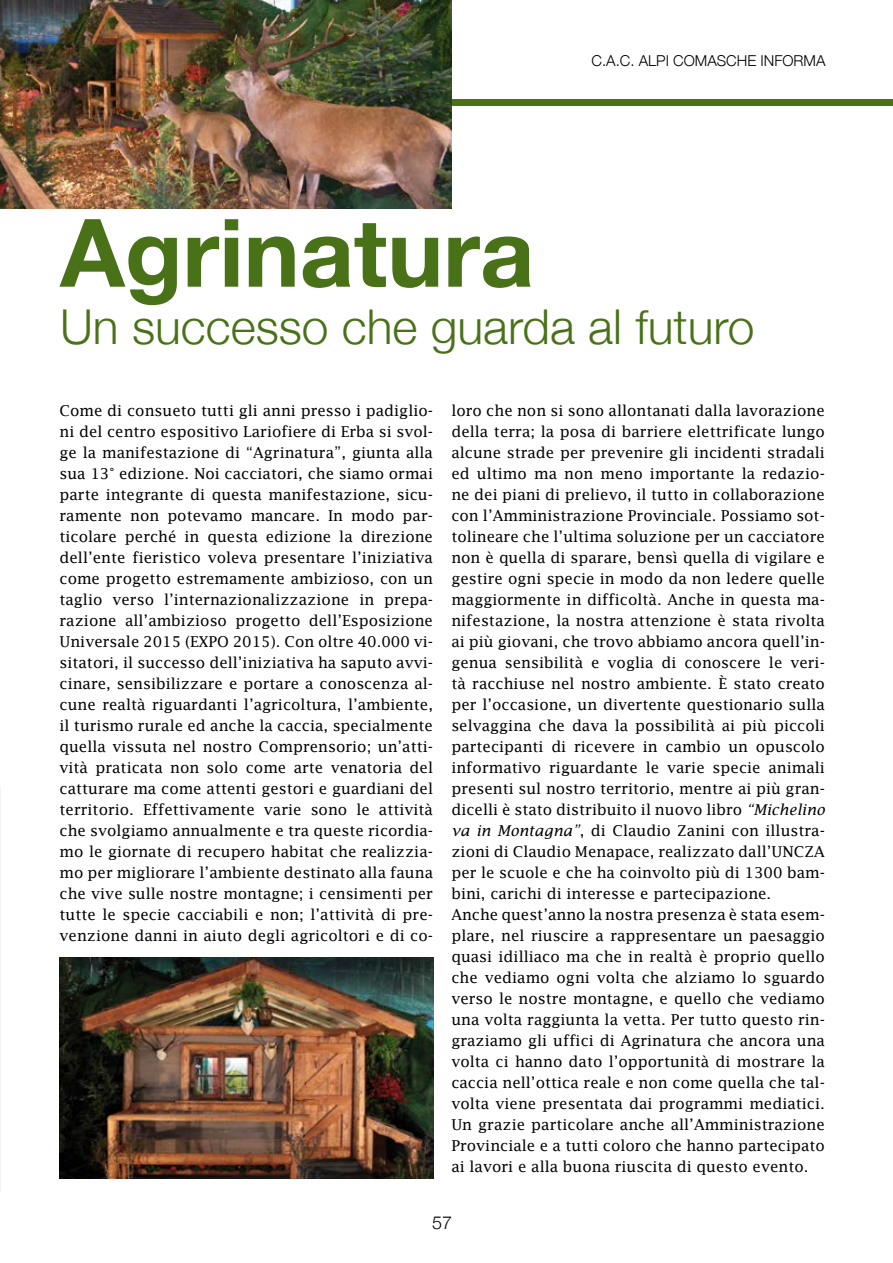
<style>
.page{position:relative;width:893px;height:1263px;background:#fff}
.page>*{position:absolute;margin:0;border:0;box-sizing:border-box;transform-origin:0 0}
.t1{font:700 94.5px "Helvetica Neue";color:#487118}
.t2{font:300 48px "Helvetica Neue";color:#487118}
.t3{font:300 18px "Helvetica Neue";color:#000}
.t4{font:15px/21px "Lucida Fax";color:#000;text-align:justify}
.t5{font:300 15px "Helvetica Neue";color:#000}
.s1{font-style:italic}
</style>
<div class="page">
<div style="left:451px;top:99px;width:442px;height:7px;background:#487118"></div>
<img style="left:0;top:0;width:451px;height:208px">
<img style="left:60px;top:957px;width:373px;height:221px">
<p class="t5" style="left:591px;top:48px;width:235px">C.A.C. ALPI COMASCHE INFORMA</p>
<h1 class="t1" style="left:60px;top:179px;width:476px">Agrinatura</h1>
<h2 class="t2" style="left:60px;top:288px;width:696px">Un successo che guarda al futuro</h2>
<p class="t4" style="left:60px;top:399px;width:375px">Come di consueto tutti gli anni presso i padiglio&shy;ni del centro espositivo Lariofiere di Erba si svol&shy;ge la manifestazione di “Agrinatura”, giunta alla sua 13° edizione. Noi cacciatori, che siamo ormai parte integrante di questa manifestazione, sicu&shy;ramente non potevamo mancare. In modo par&shy;ticolare perché in questa edizione la direzione dell’ente fieristico voleva presentare l’iniziativa come progetto estremamente ambizioso, con un taglio verso l’internazionalizzazione in prepa&shy;razione all’ambizioso progetto dell’Esposizione Universale 2015 (EXPO 2015). Con oltre 40.000 vi&shy;sitatori, il successo dell’iniziativa ha saputo avvi&shy;cinare, sensibilizzare e portare a conoscenza al&shy;cune realtà riguardanti l’agricoltura, l’ambiente, il turismo rurale ed anche la caccia, specialmente quella vissuta nel nostro Comprensorio; un’atti&shy;vità praticata non solo come arte venatoria del catturare ma come attenti gestori e guardiani del territorio. Effettivamente varie sono le attività che svolgiamo annualmente e tra queste ricordia&shy;mo le giornate di recupero habitat che realizzia&shy;mo per migliorare l’ambiente destinato alla fauna che vive sulle nostre montagne; i censimenti per tutte le specie cacciabili e non; l’attività di pre&shy;venzione danni in aiuto degli agricoltori e di co-</p>
<p class="t4" style="left:451px;top:399px;width:375px;text-align:left">loro che non si sono allontanati dalla lavorazione della terra; la posa di barriere elettrificate lungo alcune strade per prevenire gli incidenti stradali ed ultimo ma non meno importante la redazio&shy;ne dei piani di prelievo, il tutto in collaborazione con l’Amministrazione Provinciale. Possiamo sot&shy;tolineare che l’ultima soluzione per un cacciatore non è quella di sparare, bensì quella di vigilare e gestire ogni specie in modo da non ledere quelle maggiormente in difficoltà. Anche in questa ma&shy;nifestazione, la nostra attenzione è stata rivolta ai più giovani, che trovo abbiamo ancora quell’in&shy;genua sensibilità e voglia di conoscere le veri&shy;tà racchiuse nel nostro ambiente. È stato creato per l’occasione, un divertente questionario sulla selvaggina che dava la possibilità ai più piccoli partecipanti di ricevere in cambio un opuscolo informativo riguardante le varie specie animali presenti sul nostro territorio, mentre ai più gran&shy;dicelli è stato distribuito il nuovo libro <span class="s1">“Michelino va in Montagna”</span>, di Claudio Zanini con illustra&shy;zioni di Claudio Menapace, realizzato dall’UNCZA per le scuole e che ha coinvolto più di 1300 bam&shy;bini, carichi di interesse e partecipazione.<br>Anche quest’anno la nostra presenza è stata esem&shy;plare, nel riuscire a rappresentare un paesaggio quasi idilliaco ma che in realtà è proprio quello che vediamo ogni volta che alziamo lo sguardo verso le nostre montagne, e quello che vediamo una volta raggiunta la vetta. Per tutto questo rin&shy;graziamo gli uffici di Agrinatura che ancora una volta ci hanno dato l’opportunità di mostrare la caccia nell’ottica reale e non come quella che tal&shy;volta viene presentata dai programmi mediatici.<br>Un grazie particolare anche all’Amministrazione Provinciale e a tutti coloro che hanno partecipato ai lavori e alla buona riuscita di questo evento.</p>
<p class="t3" style="left:432px;top:1208px;width:22px">57</p>
</div>
